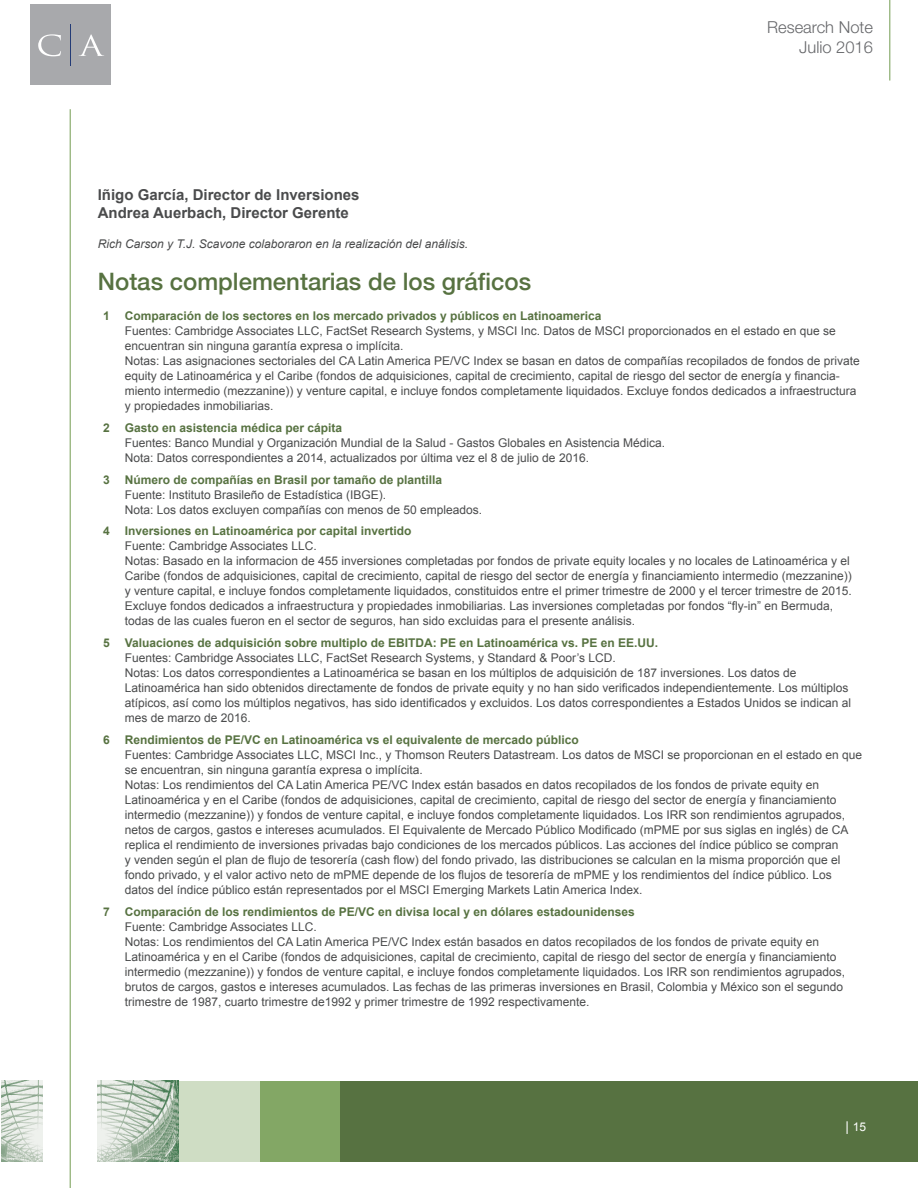
<style>
.page{position:relative;width:918px;height:1188px;background:#fff}
.page>*{position:absolute;margin:0;border:0;box-sizing:border-box;transform-origin:0 0}
.t1{font:500 24px "Helvetica Neue LT";color:#577241}
.t2{font:300 16.5px/19.5px "Helvetica Neue LT Std";color:#67686b;text-align:right}
.t3{font:700 15px/18px "Arial";color:#4a4b4c}
.t4{font:12px/15px "Arial";color:#4a4b4c}
.t5{font:700 12px "Arial";color:#577241}
.t6{font:italic 12px "Arial";color:#4a4b4c}
.t7{font:12px "Arial";color:#fff}
.s1{font-size:13.5px}
</style>
<div class="page">
<img style="left:1px;top:1081px;width:42px;height:81px">
<img style="left:98px;top:1081px;width:81px;height:81px">
<hr style="left:889px;top:0;width:1px;height:81px;background:#83a765">
<div style="left:179px;top:1081px;width:81px;height:81px;background:#cfddc4"></div>
<hr style="left:70px;top:109px;width:1px;height:1079px;background:#83a765">
<div style="left:30px;top:4px;width:81px;height:81px;background:#a8a9ac"></div>
<hr style="left:70px;top:24px;width:1px;height:42px;background:#233b76">
<svg style="left:38px;top:34px;width:66px;height:22px"></svg>
<div style="left:260px;top:1081px;width:81px;height:81px;background:#83a765"></div>
<div style="left:341px;top:1081px;width:577px;height:81px;background:#577241"></div>
<h2 class="t2" style="left:767px;top:17px;width:107px">Research Note<br>Julio 2016</h2>
<p class="t3" style="left:98px;top:186px;width:263px">Iñigo García, Director de Inversiones<br>Andrea Auerbach, Director Gerente</p>
<p class="t6" style="left:98px;top:236px;width:372px">Rich Carson y T.J. Scavone colaboraron en la realización del análisis.</p>
<h1 class="t1" style="left:98px;top:267px;width:435px">Notas complementarias de los gráficos</h1>
<p class="t5" style="left:103px;top:308px;width:8px">1</p>
<p class="t5" style="left:125px;top:308px;width:478px">Comparación de los sectores en los mercado privados y públicos en Latinoamerica</p>
<p class="t4" style="left:125px;top:324px;width:737px">Fuentes: Cambridge Associates LLC, FactSet Research Systems, y MSCI Inc. Datos de MSCI proporcionados en el estado en que se encuentran sin ninguna garantía expresa o implícita.<br>Notas: Las asignaciones sectoriales del CA Latin America PE/VC Index se basan en datos de compañías recopilados de fondos de private equity de Latinoamérica y el Caribe (fondos de adquisiciones, capital de crecimiento, capital de riesgo del sector de energía y financia&shy;miento intermedio (mezzanine)) y venture capital, e incluye fondos completamente liquidados. Excluye fondos dedicados a infraestructura y propiedades inmobiliarias.</p>
<p class="t5" style="left:103px;top:420px;width:8px">2</p>
<p class="t5" style="left:125px;top:420px;width:219px">Gasto en asistencia médica per cápita</p>
<p class="t4" style="left:125px;top:435px;width:542px">Fuentes: Banco Mundial y Organización Mundial de la Salud - Gastos Globales en Asistencia Médica.<br>Nota: Datos correspondientes a 2014, actualizados por última vez el 8 de julio de 2016.</p>
<p class="t5" style="left:103px;top:471px;width:8px">3</p>
<p class="t5" style="left:125px;top:471px;width:319px">Número de compañías en Brasil por tamaño de plantilla</p>
<p class="t4" style="left:125px;top:487px;width:359px">Fuente: Instituto Brasileño de Estadística (IBGE).<br>Nota: Los datos excluyen compañías con menos de 50 empleados.</p>
<p class="t5" style="left:103px;top:523px;width:8px">4</p>
<p class="t5" style="left:125px;top:523px;width:288px">Inversiones en Latinoamérica por capital invertido</p>
<p class="t4" style="left:125px;top:539px;width:728px">Fuente: Cambridge Associates LLC.<br>Notas: Basado en la informacion de 455 inversiones completadas por fondos de private equity locales y no locales de Latinoamérica y el Caribe (fondos de adquisiciones, capital de crecimiento, capital de riesgo del sector de energía y financiamiento intermedio (mezzanine)) y venture capital, e incluye fondos completamente liquidados, constituidos entre el primer trimestre de 2000 y el tercer trimestre de 2015.<br>Excluye fondos dedicados a infraestructura y propiedades inmobiliarias. Las inversiones completadas por fondos “fly-in” en Bermuda, todas de las cuales fueron en el sector de seguros, han sido excluidas para el presente análisis.</p>
<p class="t5" style="left:103px;top:635px;width:8px">5</p>
<p class="t5" style="left:125px;top:635px;width:535px">Valuaciones de adquisición sobre multiplo de EBITDA: PE en Latinoamérica vs. PE en EE.UU.</p>
<p class="t4" style="left:125px;top:651px;width:728px">Fuentes: Cambridge Associates LLC, FactSet Research Systems, y Standard &amp; Poor’s LCD.<br>Notas: Los datos correspondientes a Latinoamérica se basan en los múltiplos de adquisición de 187 inversiones. Los datos de Latinoamérica han sido obtenidos directamente de fondos de private equity y no han sido verificados independientemente. Los múltiplos atípicos, así como los múltiplos negativos, has sido identificados y excluidos. Los datos correspondientes a Estados Unidos se indican al mes de marzo de 2016.</p>
<p class="t5" style="left:103px;top:732px;width:8px">6</p>
<p class="t5" style="left:125px;top:732px;width:456px">Rendimientos de PE/VC en Latinoamérica vs el equivalente de mercado público</p>
<p class="t4" style="left:125px;top:747px;width:739px">Fuentes: Cambridge Associates LLC, MSCI Inc., y Thomson Reuters Datastream. Los datos de MSCI se proporcionan en el estado en que se encuentran, sin ninguna garantía expresa o implícita.<br>Notas: Los rendimientos del CA Latin America PE/VC Index están basados en datos recopilados de los fondos de private equity en Latinoamérica y en el Caribe (fondos de adquisiciones, capital de crecimiento, capital de riesgo del sector de energía y financiamiento intermedio (mezzanine)) y fondos de venture capital, e incluye fondos completamente liquidados. Los IRR son rendimientos agrupados, netos de cargos, gastos e intereses acumulados. El Equivalente de Mercado Público Modificado (mPME por sus siglas en inglés) de CA replica el rendimiento de inversiones privadas bajo condiciones de los mercados públicos. Las acciones del índice público se compran<br>y venden según el plan de flujo de tesorería (cash flow) del fondo privado, las distribuciones se calculan en la misma proporción que el fondo privado, y el valor activo neto de mPME depende de los flujos de tesorería de mPME y los rendimientos del índice público. Los datos del índice público están representados por el MSCI Emerging Markets Latin America Index.</p>
<p class="t5" style="left:103px;top:903px;width:8px">7</p>
<p class="t5" style="left:125px;top:903px;width:512px">Comparación de los rendimientos de PE/VC en divisa local y en dólares estadounidenses</p>
<p class="t4" style="left:125px;top:919px;width:722px">Fuente: Cambridge Associates LLC.<br>Notas: Los rendimientos del CA Latin America PE/VC Index están basados en datos recopilados de los fondos de private equity en Latinoamérica y en el Caribe (fondos de adquisiciones, capital de crecimiento, capital de riesgo del sector de energía y financiamiento intermedio (mezzanine)) y fondos de venture capital, e incluye fondos completamente liquidados. Los IRR son rendimientos agrupados, brutos de cargos, gastos e intereses acumulados. Las fechas de las primeras inversiones en Brasil, Colombia y México son el segundo trimestre de 1987, cuarto trimestre de1992 y primer trimestre de 1992 respectivamente.</p>
<p class="t7" style="left:845px;top:1119px;width:22px"><span class="s1">|</span> 15</p>
</div>
